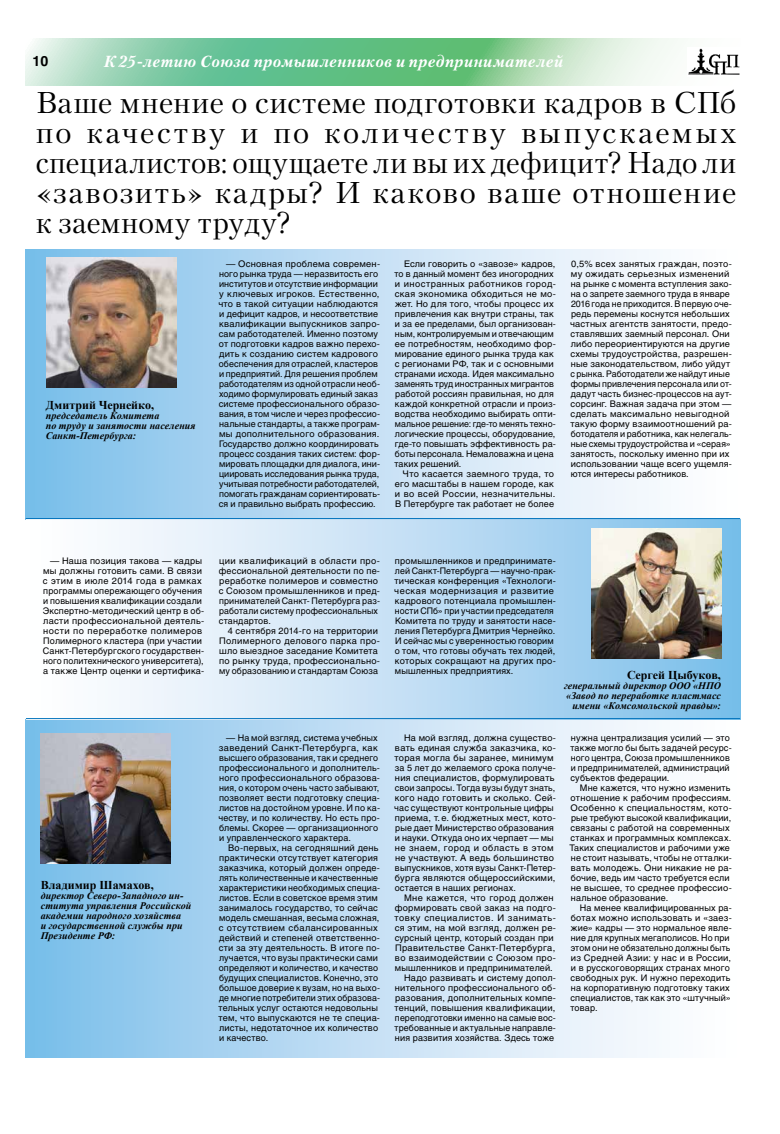
<style>
.page{position:relative;width:780px;height:1134px;background:#fff}
.page>*{position:absolute;margin:0;border:0;box-sizing:border-box;transform-origin:0 0}
.t1{font:30px/30px "Petersburg C";letter-spacing:.035em;color:#000;text-align:justify}
.t2{font:italic 700 16px "Petersburg C";letter-spacing:.03em;color:#fff}
.t3{font:700 14px "Helios C";color:#000}
.t4{font:700 12px "Times New Roman";color:#000}
.t5{font:italic 700 10px/10px "Times New Roman";letter-spacing:.005em;color:#000}
.t6{font:9px/10px "Helios C";letter-spacing:.015em;color:#000}
.t7{font:9px "Helios C";letter-spacing:.035em;color:#000}
.t8{font:9px "Helios C";letter-spacing:.055em;color:#000}
.t9{font:9px "Helios C";letter-spacing:.04em;color:#000}
</style>
<div class="page">
<div style="left:26px;top:249px;width:714px;height:270px;background:linear-gradient(to right,#80bfea,#fff)"></div>
<div style="left:26px;top:719px;width:713px;height:339px;background:linear-gradient(to right,#7ebee9,#fff)"></div>
<div style="left:26px;top:519px;width:714px;height:200px;background:linear-gradient(to right,#fff,#7fbfea)"></div>
<svg style="left:26px;top:39px;width:649px;height:46px;background:#91d1a9"></svg>
<img style="left:688px;top:48px;width:52px;height:27px">
<img style="left:592px;top:528px;width:130px;height:130px">
<img style="left:46px;top:258px;width:130px;height:130px">
<img style="left:41px;top:733px;width:130px;height:130px">
<hr style="left:26px;top:518px;width:714px;height:1px;background:#0072bc">
<hr style="left:26px;top:718px;width:714px;height:1px;background:#0072bc">
<h3 class="t3" style="left:32px;top:53px;width:17px">10</h3>
<h2 class="t2" style="left:104px;top:51px;width:461px">К 25-летию Союза промышленников и предпринимателей</h2>
<h1 class="t1" style="left:36px;top:87px;width:702px">Ваше мнение о системе подготовки кадров в СПб по качеству и по количеству выпускаемых специалистов: ощущаете ли вы их дефицит? Надо ли «завозить» кадры? И каково ваше отношение к заемному труду?</h1>
<h3 class="t4" style="left:46px;top:397px;width:110px">Дмитрий Чернейко,</h3>
<p class="t5" style="left:46px;top:411px;width:151px">председатель Комитета<br>по труду и занятости населения<br>Санкт-Петербурга:</p>
<p class="t6" style="left:218px;top:258px;width:163px;text-indent:8px">— Основная проблема современ&shy;ного рынка труда — неразвитость его институтов и отсутствие информации у ключевых игроков. Естественно, что в такой ситуации наблюдаются и дефицит кадров, и несоответствие квалификации выпускников запро&shy;сам работодателей. Именно поэтому от подготовки кадров важно перехо&shy;дить к созданию систем кадрового обеспечения для отраслей, кластеров и предприятий. Для решения проблем работодателям из одной отрасли необ&shy;ходимо формулировать единый заказ системе профессионального образо&shy;вания, в том числе и через профессио&shy;нальные стандарты, а также програм&shy;мы дополнительного образования.<br>Государство должно координировать процесс создания таких систем: фор&shy;мировать площадки для диалога, ини&shy;циировать исследования рынка труда, учитывая потребности работодателей, помогать гражданам сориентировать&shy;ся и правильно выбрать профессию.</p>
<p class="t6" style="left:394px;top:258px;width:163px;text-indent:10px">Если говорить о «завозе» кадров, то в данный момент без иногородних и иностранных работников город&shy;ская экономика обходиться не мо&shy;жет. Но для того, чтобы процесс их привлечения как внутри страны, так и за ее пределами, был организован&shy;ным, контролируемым и отвечающим ее потребностям, необходимо фор&shy;мирование единого рынка труда как с регионами РФ, так и с основными странами исхода. Идея максимально заменять труд иностранных мигрантов работой россиян правильная, но для каждой конкретной отрасли и произ&shy;водства необходимо выбирать опти&shy;мальное решение: где-то менять техно&shy;логические процессы, оборудование, где-то повышать эффективность ра&shy;боты персонала. Немаловажна и цена таких решений.</p>
<p class="t6" style="left:394px;top:468px;width:162px;text-indent:8px">Что касается заемного труда, то его масштабы в нашем городе, как и во всей России, незначительны.<br>В Петербурге так работает не более</p>
<p class="t6" style="left:570px;top:258px;width:163px">0,5% всех занятых граждан, поэто&shy;му ожидать серьезных изменений на рынке с момента вступления зако&shy;на о запрете заемного труда в январе 2016 года не приходится. В первую оче&shy;редь перемены коснутся небольших частных агентств занятости, предо&shy;ставлявших заемный персонал. Они либо переориентируются на другие схемы трудоустройства, разрешен&shy;ные законодательством, либо уйдут с рынка. Работодатели же найдут иные формы привлечения персонала или от&shy;дадут часть бизнес-процессов на аут&shy;сорсинг. Важная задача при этом — сделать максимально невыгодной такую форму взаимоотношений ра&shy;ботодателя и работника, как нелегаль&shy;ные схемы трудоустройства и «серая» занятость, поскольку именно при их использовании чаще всего ущемля&shy;ются интересы работников.</p>
<p class="t6" style="left:43px;top:556px;width:163px;text-align:center">— Наша позиция такова — кадры мы должны готовить сами. В связи с этим в июле 2014 года в рамках программы опережающего обучения и повышения квалификации создали Экспертно-методический центр в об&shy;ласти профессиональной деятель&shy;ности по переработке полимеров Полимерного кластера (при участии Санкт-Петербургского государствен&shy;ного политехнического университета), а также Центр оценки и сертифика-</p>
<p class="t6" style="left:219px;top:556px;width:163px">ции квалификаций в области про&shy;фессиональной деятельности по пе&shy;реработке полимеров и совместно с Союзом промышленников и пред&shy;принимателей Санкт- Петербурга раз&shy;работали систему профессиональных стандартов.</p>
<p class="t6" style="left:219px;top:626px;width:162px;text-indent:9px">4 сентября 2014‑го на территории Полимерного делового парка про&shy;шло выездное заседание Комитета по рынку труда, профессионально&shy;му образованию и стандартам Союза</p>
<h3 class="t4" style="left:41px;top:876px;width:114px">Владимир Шамахов,</h3>
<p class="t5" style="left:41px;top:890px;width:152px">директор Северо-Западного ин&shy;ститута управления Российской академии народного хозяйства<br>и государственной службы при<br>Президенте РФ:</p>
<p class="t6" style="left:218px;top:733px;width:163px;text-indent:8px">— На мой взгляд, система учебных заведений Санкт-Петербурга, как высшего образования, так и среднего профессионального и дополнитель&shy;ного профессионального образова&shy;ния, о котором очень часто забывают, позволяет вести подготовку специа&shy;листов на достойном уровне. И по ка&shy;честву, и по количеству. Но есть про&shy;блемы. Скорее — организационного и управленческого характера.</p>
<p class="t6" style="left:219px;top:843px;width:163px;text-indent:10px">Во‑первых, на сегодняшний день практически отсутствует категория заказчика, который должен опреде&shy;лять количественные и качественные характеристики необходимых специа&shy;листов. Если в советское время этим занималось государство, то сейчас модель смешанная, весьма сложная, с отсутствием сбалансированных действий и степеней ответственно&shy;сти за эту деятельность. В итоге по&shy;лучается, что вузы практически сами определяют и количество, и качество будущих специалистов. Конечно, это большое доверие к вузам, но на выхо&shy;де многие потребители этих образова&shy;тельных услуг остаются недовольны тем, что выпускаются не те специа&shy;листы, недотаточное их количество и качество.</p>
<p class="t6" style="left:394px;top:556px;width:163px">промышленников и предпринимате&shy;лей Санкт-Петербурга — научно-прак&shy;тическая конференция «Технологи&shy;ческая модернизация и развитие кадрового потенциала промышлен&shy;ности СПб» при участии председателя Комитета по труду и занятости насе&shy;ления Петербурга Дмитрия Чернейко.<br>И сейчас мы с уверенностью говорим о том, что готовы обучать тех людей, которых сокращают на других про&shy;мышленных предприятиях.</p>
<h3 class="t4" style="left:627px;top:666px;width:95px">Сергей Цыбуков,</h3>
<p class="t5" style="left:564px;top:681px;width:158px;text-align:right">генеральный директор ООО «НПО «Завод по переработке пластмасс имени «Комсомольской правды»:</p>
<p class="t6" style="left:394px;top:733px;width:163px;text-indent:10px">На мой взгляд, должна существо&shy;вать единая служба заказчика, ко&shy;торая могла бы заранее, минимум за 5 лет до желаемого срока получе&shy;ния специалистов, формулировать свои запросы. Тогда вузы будут знать, кого надо готовить и сколько. Сей&shy;час существуют контрольные цифры приема, т.е. бюджетных мест, кото&shy;рые дает Министерство образования и науки. Откуда оно их черпает — мы не знаем, город и область в этом не участвуют. А ведь большинство выпускников, хотя вузы Санкт-Петер&shy;бурга являются общероссийскими, остается в наших регионах.</p>
<p class="t9" style="left:404px;top:892px;width:151px">Мне кажется, что город должен</p>
<p class="t6" style="left:395px;top:903px;width:163px">формировать свой заказ на подго-</p>
<p class="t8" style="left:394px;top:912px;width:163px">товку специалистов. И занимать-</p>
<p class="t6" style="left:394px;top:923px;width:163px">ся этим, на мой взгляд, должен ре-</p>
<p class="t6" style="left:394px;top:933px;width:160px">сурсный центр, который создан при</p>
<p class="t7" style="left:395px;top:942px;width:162px">Правительстве Санкт-Петербурга,</p>
<p class="t7" style="left:395px;top:952px;width:162px">во взаимодействии с Союзом про-</p>
<p class="t6" style="left:395px;top:963px;width:159px">мышленников и предпринимателей.</p>
<p class="t6" style="left:404px;top:973px;width:153px">Надо развивать и систему допол-</p>
<p class="t6" style="left:395px;top:983px;width:162px">нительного профессионального об-</p>
<p class="t6" style="left:395px;top:993px;width:162px">разования, дополнительных компе-</p>
<p class="t6" style="left:394px;top:1003px;width:162px">тенций, повышения квалификации,</p>
<p class="t6" style="left:395px;top:1013px;width:162px">переподготовки именно на самые вос-</p>
<p class="t6" style="left:394px;top:1023px;width:163px">требованные и актуальные направле-</p>
<p class="t6" style="left:395px;top:1033px;width:160px">ния развития хозяйства. Здесь тоже</p>
<p class="t6" style="left:570px;top:733px;width:163px">нужна централизация усилий — это также могло бы быть задачей ресурс&shy;ного центра, Союза промышленников и предпринимателей, администраций субъектов федерации.</p>
<p class="t6" style="left:569px;top:783px;width:164px;text-indent:10px">Мне кажется, что нужно изменить отношение к рабочим профессиям.<br>Особенно к специальностям, кото&shy;рые требуют высокой квалификации, связаны с работой на современных станках и программных комплексах.<br>Таких специалистов и рабочими уже не стоит называть, чтобы не отталки&shy;вать молодежь. Они никакие не ра&shy;бочие, ведь им часто требуется если не высшее, то среднее профессио&shy;нальное образование.</p>
<p class="t6" style="left:570px;top:903px;width:163px;text-indent:10px">На менее квалифицированных ра&shy;ботах можно использовать и «заез&shy;жие» кадры — это нормальное явле&shy;ние для крупных мегаполисов. Но при этом они не обязательно должны быть из Средней Азии: у нас и в России, и в русскоговорящих странах много свободных рук. И нужно переходить на корпоративную подготовку таких специалистов, так как это «штучный» товар.</p>
</div>
